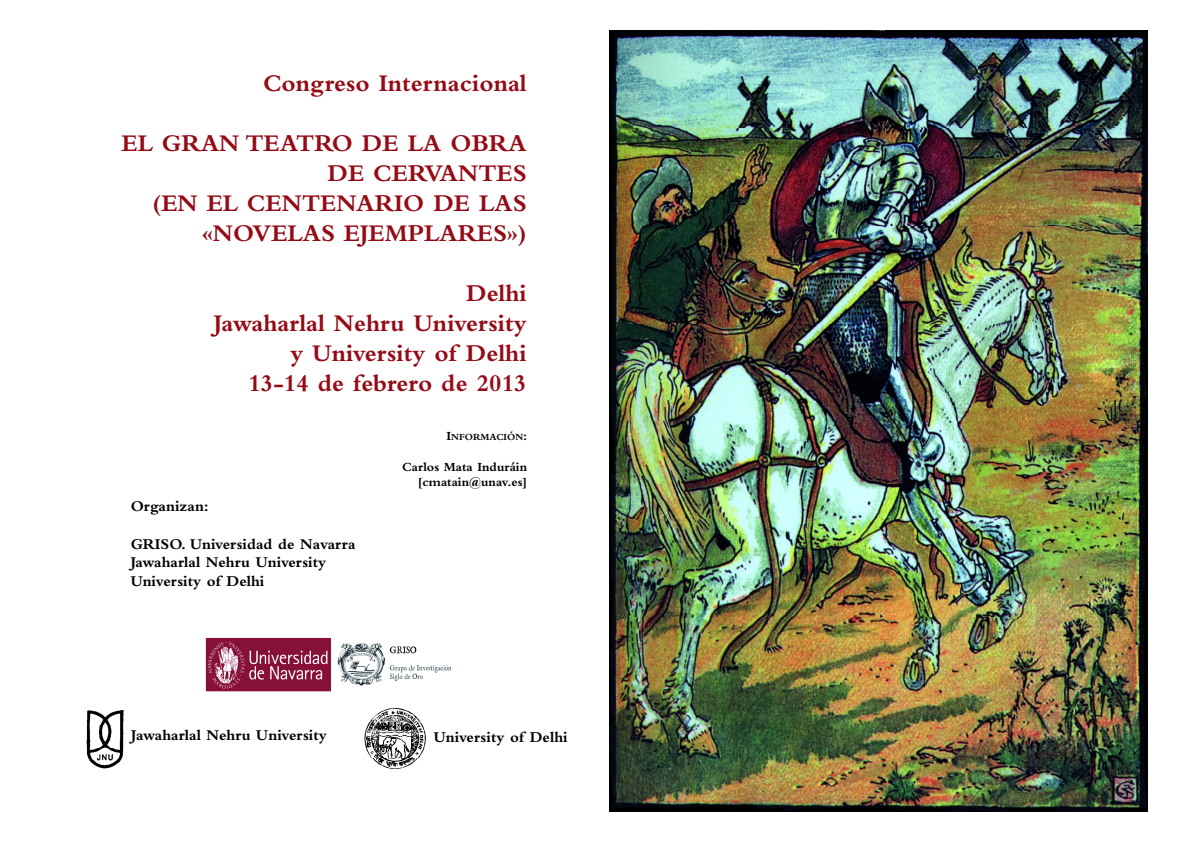
<style>
.page{position:relative;width:1191px;height:842px;background:#fff}
.page>*{position:absolute;margin:0;border:0;box-sizing:border-box;transform-origin:0 0}
.t1{font:700 25px/29.9px "Bembo";color:#940b16;text-align:right}
.t2{font:700 15.6px/18.7px "Bembo";color:#000}
.t3{font:700 13px/15.6px "Bembo";color:#000;text-align:right}
.t4{font:700 9.7px "Bembo";color:#000}
.s1{font-size:13px}
</style>
<div class="page">
<img style="left:609px;top:30px;width:539px;height:781px">
<img style="left:205px;top:637px;width:247px;height:55px">
<img style="left:86px;top:710px;width:38px;height:59px">
<img style="left:364px;top:708px;width:62px;height:62px">
<p class="t1" style="left:263px;top:68px;width:265px">Congreso Internacional</p>
<p class="t1" style="left:122px;top:128px;width:407px">EL GRAN TEATRO DE LA OBRA<br>DE CERVANTES<br>(EN EL CENTENARIO DE LAS «NOVELAS EJEMPLARES»)</p>
<p class="t1" style="left:214px;top:278px;width:315px">Delhi<br>Jawaharlal Nehru University y University of Delhi<br>13-14 de febrero de 2013</p>
<p class="t2" style="left:131px;top:497px;width:80px">Organizan:</p>
<p class="t2" style="left:131px;top:534px;width:226px">GRISO. Universidad de Navarra<br>Jawaharlal Nehru University<br>University of Delhi</p>
<p class="t4" style="left:446px;top:431px;width:82px"><span class="s1">I</span>NFORMACIÓN<span class="s1">:</span></p>
<p class="t3" style="left:402px;top:459px;width:127px">Carlos Mata Induráin [cmatain@unav.es]</p>
<p class="t2" style="left:131px;top:726px;width:197px">Jawaharlal Nehru University</p>
<p class="t2" style="left:434px;top:728px;width:135px">University of Delhi</p>
</div>
